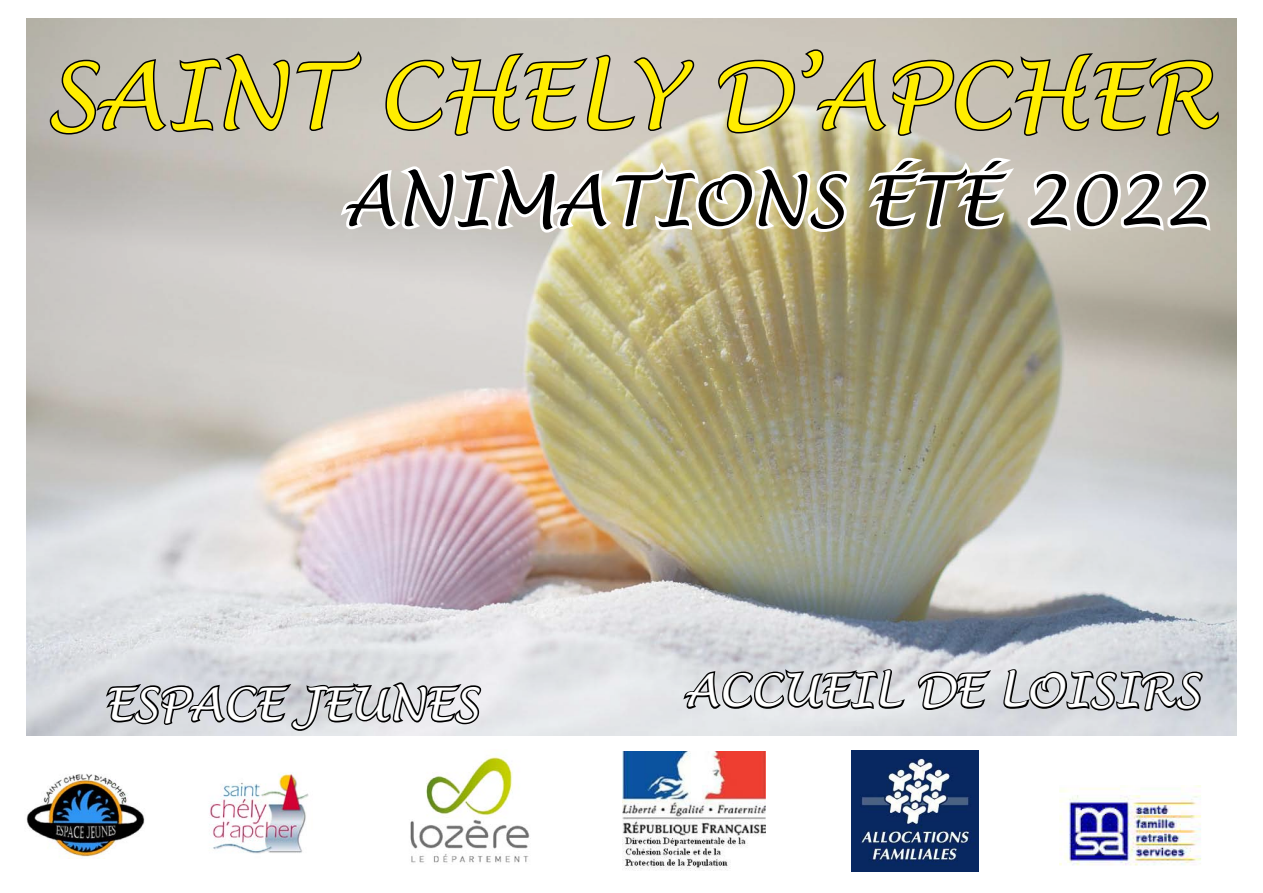
<style>
.page{position:relative;width:1263px;height:893px;background:#fff}
.page>*{position:absolute;margin:0;border:0;box-sizing:border-box;transform-origin:0 0}
.t1{font:italic 90px "Lucida Handwriting";color:#ffed00}
.t2{font:italic 69px "Lucida Handwriting";color:#000}
.t3{font:italic 45px "Lucida Handwriting";color:#fff}
</style>
<div class="page">
<img style="left:26px;top:18px;width:1211px;height:718px">
<svg style="left:48px;top:48px;width:1172px;height:188px"></svg>
<svg style="left:103px;top:679px;width:380px;height:54px"></svg>
<svg style="left:681px;top:665px;width:226px;height:47px"></svg>
<svg style="left:916px;top:667px;width:78px;height:44px"></svg>
<svg style="left:1002px;top:668px;width:202px;height:45px"></svg>
<img style="left:209px;top:774px;width:100px;height:80px">
<img style="left:410px;top:757px;width:120px;height:106px">
<img style="left:852px;top:750px;width:127px;height:121px">
<img style="left:1059px;top:786px;width:142px;height:80px">
<img style="left:623px;top:751px;width:142px;height:120px">
<img style="left:26px;top:774px;width:119px;height:83px">
<h1 class="t1" style="left:45px;top:42px;width:1172px">SAINT CHELY D’APCHER</h1>
<h2 class="t2" style="left:343px;top:159px;width:867px">ANIMATIONS ÉTÉ 2022</h2>
<p class="t3" style="left:105px;top:677px;width:375px">ESPACE JEUNES</p>
<p class="t3" style="left:684px;top:663px;width:517px">ACCUEIL DE LOISIRS</p>
</div>
